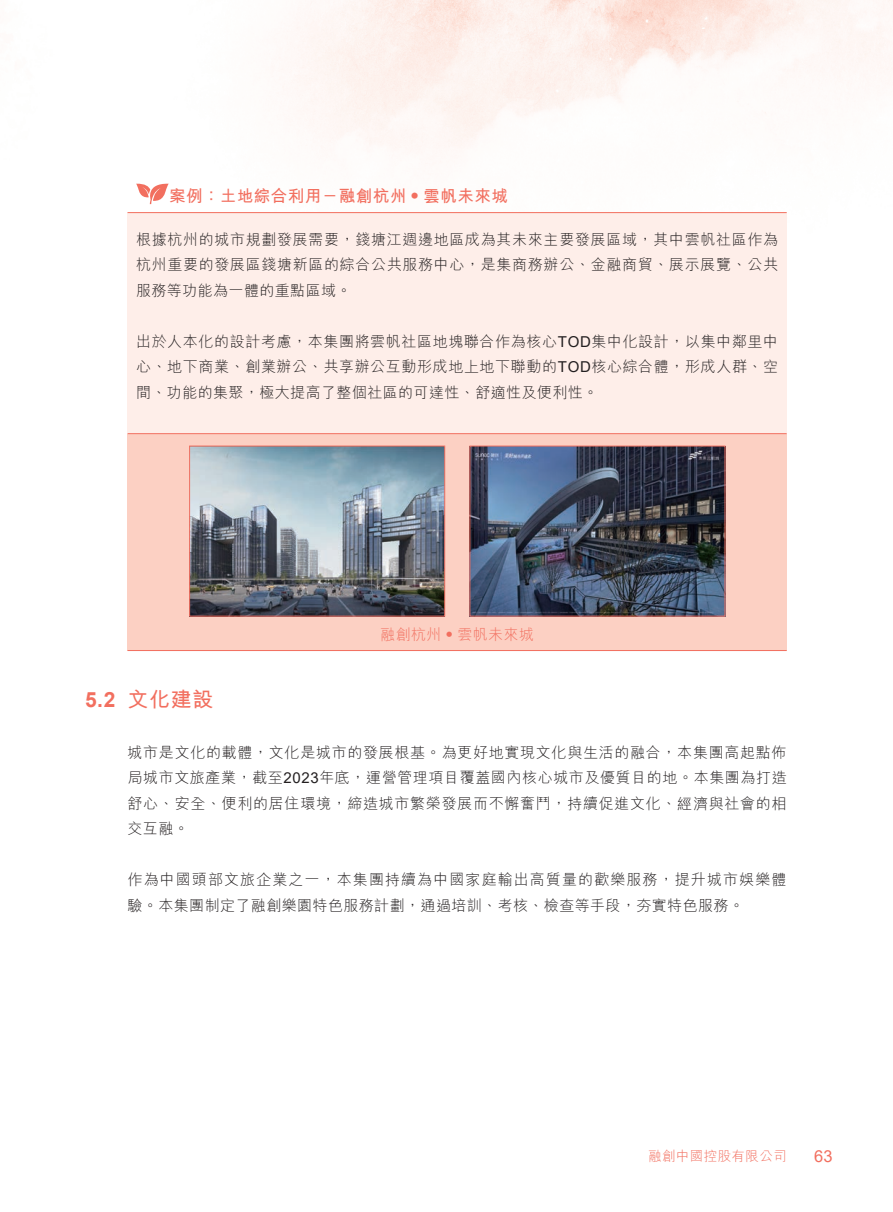
<style>
.page{position:relative;width:893px;height:1212px;background:#fff}
.page>*{position:absolute;margin:0;border:0;box-sizing:border-box;transform-origin:0 0}
.t1{font:700 21px "M Hei HK";color:#f26f5f}
.t2{font:700 16.5px "M Hei HK";letter-spacing:.03em;color:#f26f5f}
.t3{font:16.5px "Arial";color:#f26f5f}
.t4{font:300 15px/25.5px "M Hei HK";letter-spacing:.045em;color:#231f20;text-align:justify}
.t5{font:300 15px/25.5px "M Hei HK";letter-spacing:.075em;color:#231f20}
.t6{font:300 15px "M Hei HK";letter-spacing:.03em;color:#f26f5f}
.t7{font:300 13.5px "M Hei HK";letter-spacing:.03em;color:#f26f5f}
.s1{font-family:"Arial";font-weight:400}
.s2{font-family:"Arial"}
</style>
<div class="page">
<img style="left:127px;top:0;width:766px;height:651px">
<div style="left:128px;top:213px;width:659px;height:221px;background:#feeee9"></div>
<div style="left:128px;top:434px;width:659px;height:216px;background:#fcd0c3"></div>
<hr style="left:128px;top:212px;width:659px;height:1px;background:#f26f5f">
<hr style="left:128px;top:433px;width:659px;height:1px;background:#f26f5f">
<hr style="left:128px;top:650px;width:659px;height:1px;background:#f26f5f">
<svg style="left:136px;top:183px;width:33px;height:21px"></svg>
<img style="left:191px;top:448px;width:252px;height:166px">
<div style="left:189px;top:446px;width:256px;height:170px;border:1px solid #f26f5f"></div>
<img style="left:471px;top:448px;width:252px;height:166px">
<p class="t2" style="left:169px;top:184px;width:340px">案例：土地綜合利用－融創杭州‧雲帆未來城</p>
<p class="t4" style="left:136px;top:226px;width:643px">根據杭州的城市規劃發展需要，錢塘江週邊地區成為其未來主要發展區域，其中雲帆社區作為杭州重要的發展區錢塘新區的綜合公共服務中心，是集商務辦公、金融商貿、展示展覽、公共服務等功能為一體的重點區域。</p>
<p class="t4" style="left:136px;top:328px;width:644px">出於人本化的設計考慮，本集團將雲帆社區地塊聯合作為核心<span class="s1">TOD</span>集中化設計，以集中鄰里中心、地下商業、創業辦公、共享辦公互動形成地上地下聯動的<span class="s1">TOD</span>核心綜合體，形成人群、空間、功能的集聚，極大提高了整個社區的可達性、舒適性及便利性。</p>
<p class="t6" style="left:380px;top:627px;width:155px">融創杭州‧雲帆未來城</p>
<h1 class="t1" style="left:85px;top:684px;width:130px"><span class="s2">5.2</span> 文化建設</h1>
<p class="t4" style="left:128px;top:739px;width:661px">城市是文化的載體，文化是城市的發展根基。為更好地實現文化與生活的融合，本集團高起點佈局城市文旅產業，截至<span class="s1">2023</span>年底，運營管理項目覆蓋國內核心城市及優質目的地。本集團為打造舒心、安全、便利的居住環境，締造城市繁榮發展而不懈奮鬥，持續促進文化、經濟與社會的相交互融。</p>
<p class="t5" style="left:128px;top:867px;width:660px">作為中國頭部文旅企業之一，本集團持續為中國家庭輸出高質量的歡樂服務，提升城市娛樂體驗。本集團制定了融創樂園特色服務計劃，通過培訓、考核、檢查等手段，夯實特色服務。</p>
<p class="t7" style="left:648px;top:1149px;width:140px">融創中國控股有限公司</p>
<p class="t3" style="left:814px;top:1145px;width:20px">63</p>
</div>
